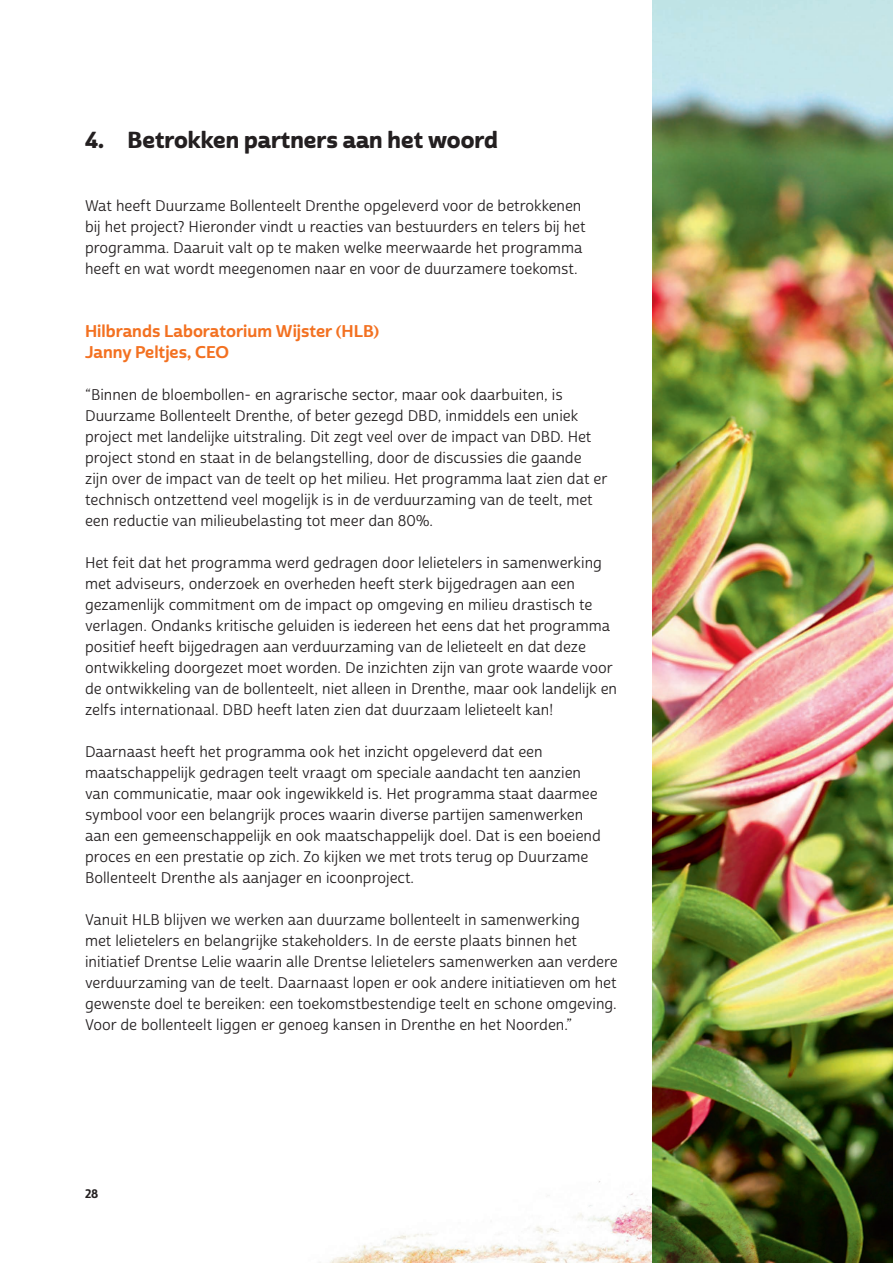
<style>
.page{position:relative;width:893px;height:1263px;background:#fff}
.page>*{position:absolute;margin:0;border:0;box-sizing:border-box;transform-origin:0 0}
.t1{font:22.5px "Cabrito Sans Nor Ex B";color:#231f20}
.t2{font:16.5px/21px "Cabrito Sans Nor Bol";color:#f37121}
.t3{font:15px/21px "Cabrito Sans Nor Reg";color:#231f20}
.t4{font:12px "Cabrito Sans Nor Bol";color:#231f20}
</style>
<div class="page">
<img style="left:319px;top:1037px;width:334px;height:226px">
<img style="left:653px;top:0;width:240px;height:1263px">
<h3 class="t1" style="left:85px;top:125px;width:414px">4. Betrokken partners aan het woord</h3>
<p class="t3" style="left:85px;top:195px;width:502px">Wat heeft Duurzame Bollenteelt Drenthe opgeleverd voor de betrokkenen bij het project? Hieronder vindt u reacties van bestuurders en telers bij het programma. Daaruit valt op te maken welke meerwaarde het programma heeft en wat wordt meegenomen naar en voor de duurzamere toekomst.</p>
<p class="t2" style="left:85px;top:320px;width:296px">Hilbrands Laboratorium Wijster (HLB)<br>Janny Peltjes, CEO</p>
<p class="t3" style="left:85px;top:384px;width:524px">“Binnen de bloembollen- en agrarische sector, maar ook daarbuiten, is Duurzame Bollenteelt Drenthe, of beter gezegd DBD, inmiddels een uniek project met landelijke uitstraling. Dit zegt veel over de impact van DBD. Het project stond en staat in de belangstelling, door de discussies die gaande zijn over de impact van de teelt op het milieu. Het programma laat zien dat er technisch ontzettend veel mogelijk is in de verduurzaming van de teelt, met een reductie van milieubelasting tot meer dan 80%.</p>
<p class="t3" style="left:85px;top:552px;width:534px">Het feit dat het programma werd gedragen door lelietelers in samenwerking met adviseurs, onderzoek en overheden heeft sterk bijgedragen aan een gezamenlijk commitment om de impact op omgeving en milieu drastisch te verlagen. Ondanks kritische geluiden is iedereen het eens dat het programma positief heeft bijgedragen aan verduurzaming van de lelieteelt en dat deze ontwikkeling doorgezet moet worden. De inzichten zijn van grote waarde voor de ontwikkeling van de bollenteelt, niet alleen in Drenthe, maar ook landelijk en zelfs internationaal. DBD heeft laten zien dat duurzaam lelieteelt kan!</p>
<p class="t3" style="left:85px;top:741px;width:517px">Daarnaast heeft het programma ook het inzicht opgeleverd dat een maatschappelijk gedragen teelt vraagt om speciale aandacht ten aanzien van communicatie, maar ook ingewikkeld is. Het programma staat daarmee symbool voor een belangrijk proces waarin diverse partijen samenwerken aan een gemeenschappelijk en ook maatschappelijk doel. Dat is een boeiend proces en een prestatie op zich. Zo kijken we met trots terug op Duurzame Bollenteelt Drenthe als aanjager en icoonproject.</p>
<p class="t3" style="left:85px;top:909px;width:534px">Vanuit HLB blijven we werken aan duurzame bollenteelt in samenwerking<br>met lelietelers en belangrijke stakeholders. In de eerste plaats binnen het initiatief Drentse Lelie waarin alle Drentse lelietelers samenwerken aan verdere verduurzaming van de teelt. Daarnaast lopen er ook andere initiatieven om het gewenste doel te bereiken: een toekomstbestendige teelt en schone omgeving.<br>Voor de bollenteelt liggen er genoeg kansen in Drenthe en het Noorden.”</p>
<p class="t4" style="left:85px;top:1186px;width:15px">28</p>
</div>
